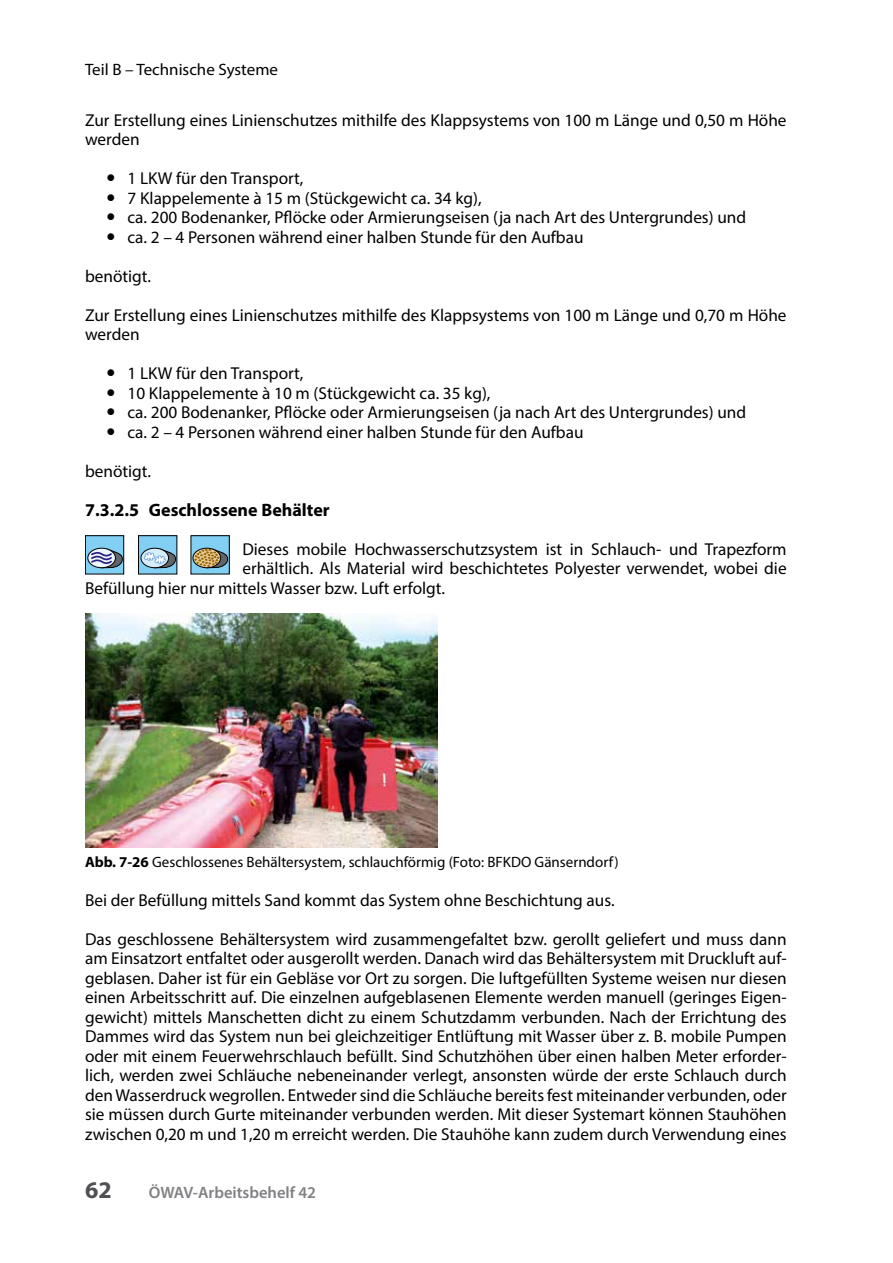
<style>
.page{position:relative;width:893px;height:1263px;background:#fff}
.page>*{position:absolute;margin:0;border:0;box-sizing:border-box;transform-origin:0 0}
.t1{font:700 24px "Myriad Pro";color:#504f53}
.t2{font:700 18px "Myriad Pro";color:#000}
.t3{font:17.25px/19.5px "Myriad Pro";color:#000}
.t4{font:16.5px "Myriad Pro";color:#000}
.t5{font:600 16.5px "Myriad Pro";color:#818084}
.t6{font:15px "Myriad Pro";color:#000}
.s1{font-weight:700}
</style>
<div class="page">
<div style="left:139px;top:536px;width:38px;height:38px;background:#81d0f4"></div>
<div style="left:138px;top:535px;width:39px;height:39px;border:1px solid #000"></div>
<div style="left:141px;top:548px;width:28px;height:20px;border:1px solid #000;border-radius:50%"></div>
<svg style="left:143px;top:548px;width:33px;height:20px"></svg>
<div style="left:191px;top:536px;width:38px;height:38px;background:#81d0f4"></div>
<div style="left:191px;top:535px;width:39px;height:39px;border:1px solid #000"></div>
<div style="left:193px;top:548px;width:28px;height:20px;border:1px solid #000;border-radius:50%"></div>
<svg style="left:194px;top:548px;width:34px;height:20px"></svg>
<div style="left:85px;top:536px;width:39px;height:38px;background:#81d0f4"></div>
<div style="left:85px;top:535px;width:39px;height:39px;border:1px solid #000"></div>
<div style="left:88px;top:548px;width:28px;height:20px;border:1px solid #000;border-radius:50%"></div>
<svg style="left:90px;top:548px;width:33px;height:20px"></svg>
<img style="left:85px;top:613px;width:352px;height:234px">
<p class="t4" style="left:85px;top:59px;width:194px">Teil B – Technische Systeme</p>
<p class="t3" style="left:85px;top:110px;width:703px">Zur Erstellung eines Linienschutzes mithilfe des Klappsystems von 100 m Länge und 0,50 m Höhe werden</p>
<p class="t3" style="left:128px;top:168px;width:620px">1 LKW für den Transport,<br>7 Klappelemente à 15 m (Stückgewicht ca. 34 kg),<br>ca. 200 Bodenanker, Pflöcke oder Armierungseisen (ja nach Art des Untergrundes) und ca. 2 – 4 Personen während einer halben Stunde für den Aufbau</p>
<p class="t3" style="left:85px;top:266px;width:68px">benötigt.</p>
<p class="t3" style="left:85px;top:305px;width:703px">Zur Erstellung eines Linienschutzes mithilfe des Klappsystems von 100 m Länge und 0,70 m Höhe werden</p>
<p class="t3" style="left:128px;top:363px;width:620px">1 LKW für den Transport,<br>10 Klappelemente à 10 m (Stückgewicht ca. 35 kg),<br>ca. 200 Bodenanker, Pflöcke oder Armierungseisen (ja nach Art des Untergrundes) und ca. 2 – 4 Personen während einer halben Stunde für den Aufbau</p>
<p class="t3" style="left:85px;top:461px;width:68px">benötigt.</p>
<p class="t2" style="left:85px;top:498px;width:246px">7.3.2.5 Geschlossene Behälter</p>
<p class="t3" style="left:242px;top:539px;width:546px">Dieses mobile Hochwasserschutzsystem ist in Schlauch- und Trapezform</p>
<p class="t3" style="left:242px;top:558px;width:546px">erhältlich. Als Material wird beschichtetes Polyester verwendet, wobei die</p>
<p class="t3" style="left:85px;top:578px;width:362px">Befüllung hier nur mittels Wasser bzw. Luft erfolgt.</p>
<p class="t6" style="left:85px;top:853px;width:535px"><span class="s1">Abb. 7-26</span> Geschlossenes Behältersystem, schlauchförmig (Foto: BFKDO Gänserndorf)</p>
<p class="t3" style="left:85px;top:890px;width:531px">Bei der Befüllung mittels Sand kommt das System ohne Beschichtung aus.</p>
<p class="t3" style="left:85px;top:929px;width:703px;text-align:justify">Das geschlossene Behältersystem wird zusammengefaltet bzw. gerollt geliefert und muss dann am Einsatzort entfaltet oder ausgerollt werden. Danach wird das Behältersystem mit Druckluft auf&shy;geblasen. Daher ist für ein Gebläse vor Ort zu sorgen. Die luftgefüllten Systeme weisen nur diesen einen Arbeitsschritt auf. Die einzelnen aufgeblasenen Elemente werden manuell (geringes Eigen&shy;gewicht) mittels Manschetten dicht zu einem Schutzdamm verbunden. Nach der Errichtung des Dammes wird das System nun bei gleichzeitiger Entlüftung mit Wasser über z. B. mobile Pumpen oder mit einem Feuerwehrschlauch befüllt. Sind Schutzhöhen über einen halben Meter erforder&shy;lich, werden zwei Schläuche nebeneinander verlegt, ansonsten würde der erste Schlauch durch den Wasserdruck wegrollen. Entweder sind die Schläuche bereits fest miteinander verbunden, oder sie müssen durch Gurte miteinander verbunden werden. Mit dieser Systemart können Stauhöhen zwischen 0,20 m und 1,20 m erreicht werden. Die Stauhöhe kann zudem durch Verwendung eines</p>
<h1 class="t1" style="left:85px;top:1175px;width:28px">62</h1>
<p class="t5" style="left:149px;top:1182px;width:169px">ÖWAV-Arbeitsbehelf 42</p>
</div>
